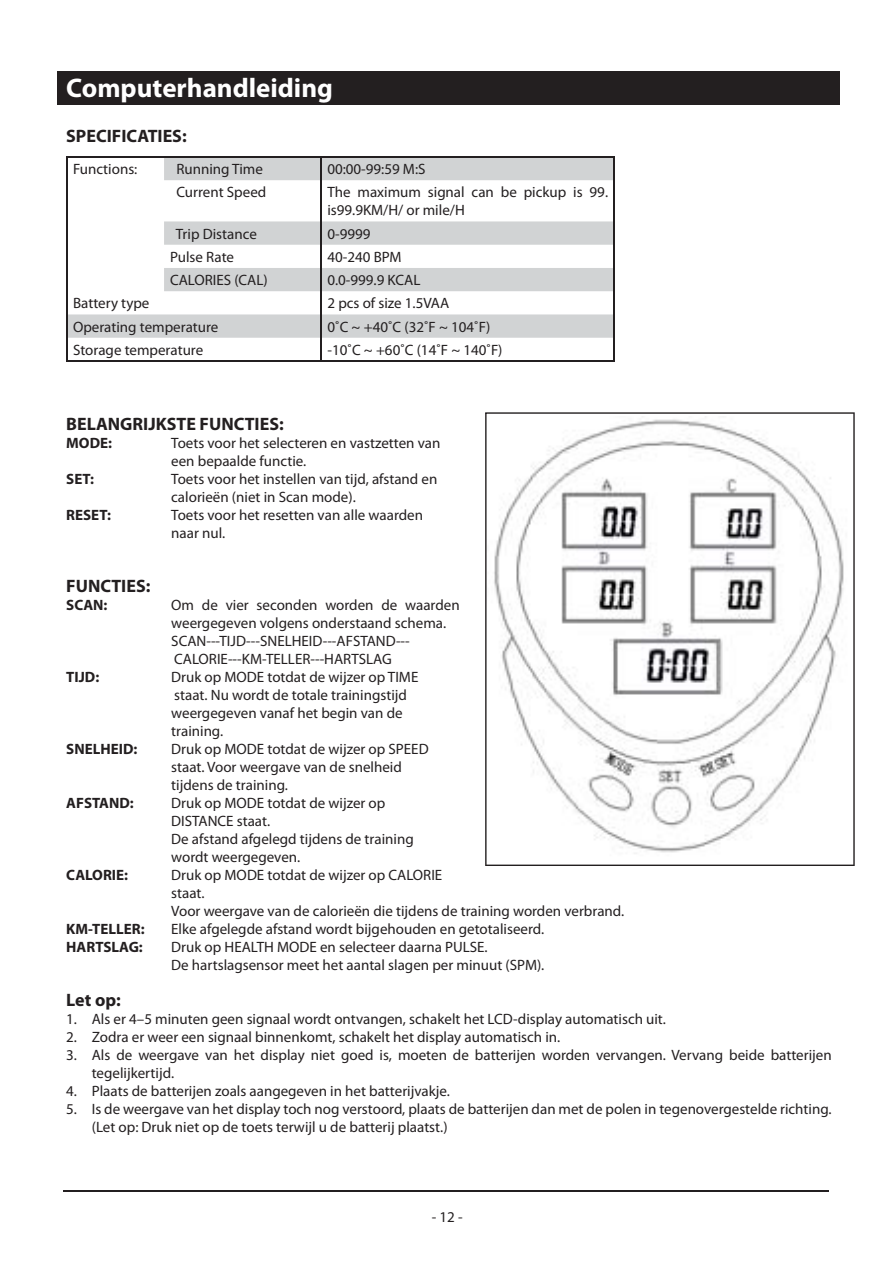
<style>
.page{position:relative;width:893px;height:1263px;background:#fff}
.page>*{position:absolute;margin:0;border:0;box-sizing:border-box;transform-origin:0 0}
.t1{font:700 27px "Myriad Pro";color:#fff}
.t2{font:700 18px "Myriad Pro";color:#231f20}
.t3{font:15px/18px "Myriad Pro";color:#231f20}
.t4{font:700 15px "Myriad Pro";color:#231f20}
</style>
<div class="page">
<hr style="left:64px;top:1191px;width:765px;height:1px;background:#231f20">
<div style="left:58px;top:71px;width:782px;height:33px;background:#231f20"></div>
<svg style="left:68px;top:158px;width:545px;height:180px"></svg>
<hr style="left:66px;top:156px;width:98px;height:2px;background:#231f20">
<hr style="left:66px;top:158px;width:2px;height:22px;background:#231f20">
<hr style="left:164px;top:156px;width:451px;height:2px;background:#231f20">
<svg style="left:321px;top:158px;width:1px;height:22px"></svg>
<hr style="left:613px;top:158px;width:2px;height:22px;background:#231f20">
<hr style="left:66px;top:180px;width:2px;height:41px;background:#231f20">
<hr style="left:321px;top:180px;width:1px;height:41px;background:#231f20">
<hr style="left:613px;top:180px;width:2px;height:41px;background:#231f20">
<hr style="left:66px;top:221px;width:2px;height:24px;background:#231f20">
<hr style="left:613px;top:221px;width:2px;height:24px;background:#231f20">
<hr style="left:66px;top:245px;width:2px;height:23px;background:#231f20">
<hr style="left:613px;top:245px;width:2px;height:23px;background:#231f20">
<hr style="left:66px;top:268px;width:2px;height:23px;background:#231f20">
<hr style="left:613px;top:268px;width:2px;height:23px;background:#231f20">
<hr style="left:66px;top:291px;width:2px;height:23px;background:#231f20">
<hr style="left:613px;top:291px;width:2px;height:23px;background:#231f20">
<hr style="left:66px;top:314px;width:2px;height:24px;background:#231f20">
<hr style="left:613px;top:314px;width:2px;height:24px;background:#231f20">
<hr style="left:66px;top:338px;width:2px;height:22px;background:#231f20">
<svg style="left:321px;top:221px;width:1px;height:139px"></svg>
<hr style="left:613px;top:338px;width:2px;height:22px;background:#231f20">
<hr style="left:66px;top:360px;width:549px;height:2px;background:#231f20">
<svg style="left:485px;top:412px;width:370px;height:454px"></svg>
<h1 class="t1" style="left:66px;top:78px;width:268px">Computerhandleiding</h1>
<p class="t2" style="left:66px;top:129px;width:122px">SPECIFICATIES:</p>
<p class="t3" style="left:73px;top:162px;width:66px">Functions:</p>
<p class="t3" style="left:176px;top:162px;width:88px">Running Time</p>
<p class="t3" style="left:327px;top:162px;width:100px">00:00-99:59 M:S</p>
<p class="t3" style="left:176px;top:185px;width:91px">Current Speed</p>
<p class="t3" style="left:327px;top:185px;width:282px">The maximum signal can be pickup is 99. is99.9KM/H/ or mile/H</p>
<p class="t3" style="left:176px;top:226px;width:83px">Trip Distance</p>
<p class="t3" style="left:327px;top:226px;width:45px">0-9999</p>
<p class="t3" style="left:170px;top:249px;width:66px">Pulse Rate</p>
<p class="t3" style="left:327px;top:249px;width:76px">40-240 BPM</p>
<p class="t3" style="left:170px;top:273px;width:99px">CALORIES (CAL)</p>
<p class="t3" style="left:327px;top:273px;width:95px">0.0-999.9 KCAL</p>
<p class="t3" style="left:73px;top:296px;width:78px">Battery type</p>
<p class="t3" style="left:327px;top:296px;width:123px">2 pcs of size 1.5VAA</p>
<p class="t3" style="left:73px;top:319px;width:147px">Operating temperature</p>
<p class="t3" style="left:328px;top:319px;width:164px">0˚C ~ +40˚C (32˚F ~ 104˚F)</p>
<p class="t3" style="left:73px;top:342px;width:132px">Storage temperature</p>
<p class="t3" style="left:328px;top:342px;width:176px">-10˚C ~ +60˚C (14˚F ~ 140˚F)</p>
<p class="t2" style="left:66px;top:417px;width:219px">BELANGRIJKSTE FUNCTIES:</p>
<p class="t4" style="left:66px;top:438px;width:47px">MODE:</p>
<p class="t3" style="left:171px;top:436px;width:271px">Toets voor het selecteren en vastzetten van een bepaalde functie.</p>
<p class="t4" style="left:66px;top:474px;width:29px">SET:</p>
<p class="t3" style="left:171px;top:472px;width:268px">Toets voor het instellen van tijd, afstand en calorieën (niet in Scan mode).</p>
<p class="t4" style="left:66px;top:510px;width:46px">RESET:</p>
<p class="t3" style="left:171px;top:508px;width:253px">Toets voor het resetten van alle waarden naar nul.</p>
<p class="t2" style="left:66px;top:579px;width:86px">FUNCTIES:</p>
<p class="t4" style="left:66px;top:600px;width:43px">SCAN:</p>
<p class="t3" style="left:171px;top:598px;width:290px">Om de vier seconden worden de waarden weergegeven volgens onderstaand schema.<br>SCAN---TIJD---SNELHEID---AFSTAND--- CALORIE---KM-TELLER---HARTSLAG</p>
<p class="t4" style="left:66px;top:672px;width:34px">TIJD:</p>
<p class="t3" style="left:171px;top:670px;width:249px">Druk op MODE totdat de wijzer op TIME staat. Nu wordt de totale trainingstijd weergegeven vanaf het begin van de training.</p>
<p class="t4" style="left:66px;top:744px;width:73px">SNELHEID:</p>
<p class="t3" style="left:171px;top:742px;width:259px">Druk op MODE totdat de wijzer op SPEED staat. Voor weergave van de snelheid tijdens de training.</p>
<p class="t4" style="left:66px;top:798px;width:69px">AFSTAND:</p>
<p class="t3" style="left:171px;top:796px;width:244px">Druk op MODE totdat de wijzer op<br>DISTANCE staat.<br>De afstand afgelegd tijdens de training wordt weergegeven.</p>
<p class="t4" style="left:66px;top:870px;width:63px">CALORIE:</p>
<p class="t3" style="left:171px;top:868px;width:455px">Druk op MODE totdat de wijzer op CALORIE<br>staat.<br>Voor weergave van de calorieën die tijdens de training worden verbrand.</p>
<p class="t4" style="left:66px;top:924px;width:80px">KM-TELLER:</p>
<p class="t3" style="left:171px;top:922px;width:374px">Elke afgelegde afstand wordt bijgehouden en getotaliseerd.</p>
<p class="t4" style="left:66px;top:942px;width:78px">HARTSLAG:</p>
<p class="t3" style="left:171px;top:940px;width:375px">Druk op HEALTH MODE en selecteer daarna PULSE.<br>De hartslagsensor meet het aantal slagen per minuut (SPM).</p>
<p class="t2" style="left:66px;top:993px;width:56px">Let op:</p>
<p class="t3" style="left:66px;top:1012px;width:601px">1. Als er 4–5 minuten geen signaal wordt ontvangen, schakelt het LCD-display automatisch uit.</p>
<p class="t3" style="left:66px;top:1030px;width:496px">2. Zodra er weer een signaal binnenkomt, schakelt het display automatisch in.</p>
<p class="t3" style="left:92px;top:1048px;width:741px;text-indent:-26px">3. Als de weergave van het display niet goed is, moeten de batterijen worden vervangen. Vervang beide batterijen tegelijkertijd.</p>
<p class="t3" style="left:66px;top:1084px;width:385px">4. Plaats de batterijen zoals aangegeven in het batterijvakje.</p>
<p class="t3" style="left:92px;top:1102px;width:741px;text-indent:-26px">5. Is de weergave van het display toch nog verstoord, plaats de batterijen dan met de polen in tegenovergestelde richting. (Let op: Druk niet op de toets terwijl u de batterij plaatst.)</p>
<p class="t3" style="left:432px;top:1210px;width:32px">- 12 -</p>
</div>
